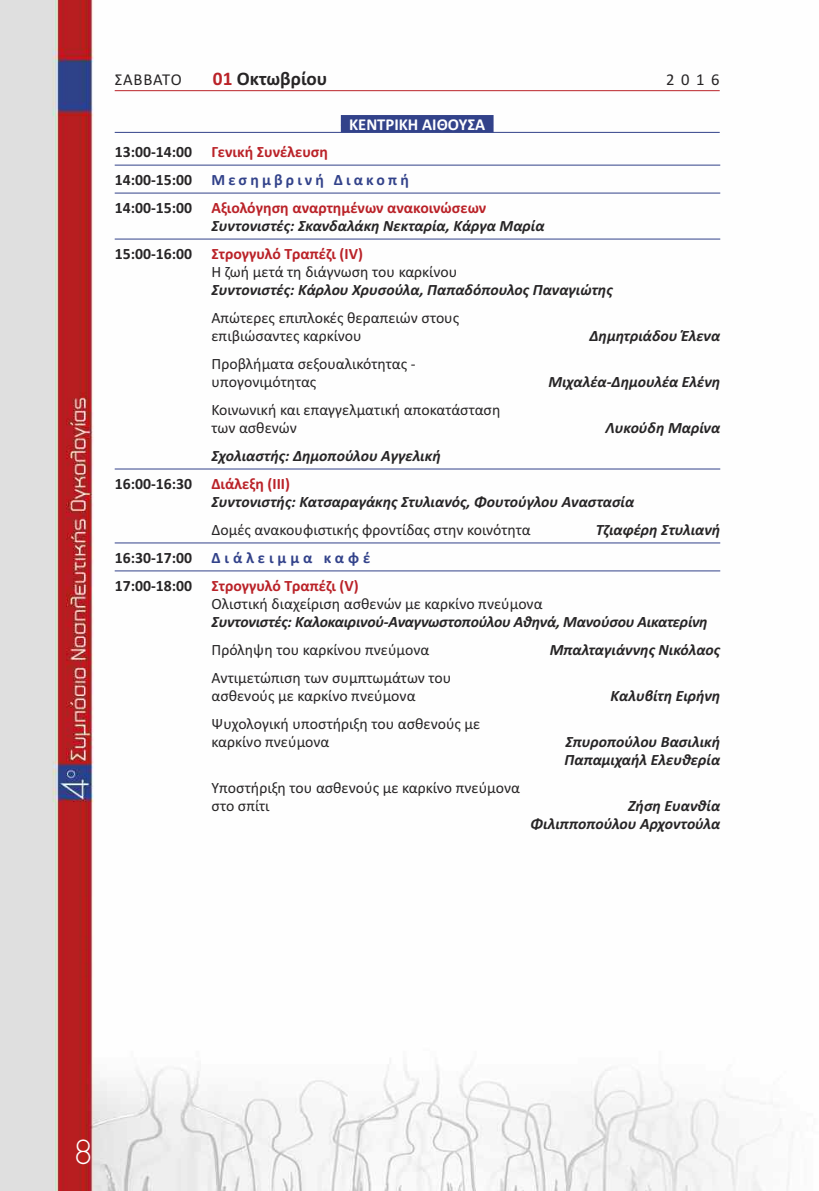
<style>
.page{position:relative;width:819px;height:1191px;background:#fff}
.page>*{position:absolute;margin:0;border:0;box-sizing:border-box;transform-origin:0 0}
.t1{font:100 35px "PF Din Text";color:#fff}
.t2{font:700 19.25px "Calibri";color:#272526}
.t3{font:700 16.62px "Calibri";color:#fff}
.t4{font:16.62px "Calibri";letter-spacing:.05em;color:#272526}
.t5{font:italic 700 15.75px/28px "Calibri";color:#272526}
.t6{font:15.75px/18px "Calibri";color:#272526}
.t7{font:700 15.75px/28px "Calibri";color:#ba2228}
.t8{font:700 15.75px/28px "Calibri";color:#272526}
.s1{color:#ba2228}
.s2{color:#32428a}
.s3{color:#272526}
.s4{font-style:normal}
.s5{font-style:normal;color:#ba2228}
</style>
<div class="page">
<img style="left:0;top:0;width:793px;height:1191px">
<hr style="left:115px;top:165px;width:605px;height:1px;background:#32428a">
<hr style="left:115px;top:193px;width:605px;height:1px;background:#32428a">
<hr style="left:115px;top:239px;width:605px;height:1px;background:#32428a">
<hr style="left:115px;top:468px;width:605px;height:1px;background:#32428a">
<hr style="left:115px;top:542px;width:605px;height:1px;background:#32428a">
<hr style="left:115px;top:570px;width:605px;height:1px;background:#32428a">
<hr style="left:115px;top:90px;width:604px;height:1px;background:#ba2228">
<div style="left:341px;top:115px;width:152px;height:17px;background:#32428a"></div>
<hr style="left:115px;top:132px;width:604px;height:1px;background:#32428a">
<p class="t4" style="left:115px;top:70px;width:69px">ΣΑΒΒΑΤΟ</p>
<p class="t2" style="left:213px;top:67px;width:116px"><span class="s1">01</span> Οκτωβρίου</p>
<p class="t4" style="left:666px;top:70px;width:55px">2016</p>
<p class="t3" style="left:341px;top:114px;width:154px"><span class="s2">&lt;</span>ΚΕΝΤΡΙΚΗ ΑΙΘΟΥΣΑ<span class="s2">&gt;</span></p>
<p class="t7" style="left:115px;top:138px;width:373px"><span class="s3">13:00-14:00</span> Γενική Συνέλευση<br><span class="s3">14:00-15:00</span> <span class="s2">Μεσημβρινή Διακοπή<br></span><span class="s3">14:00-15:00</span> Αξιολόγηση αναρτημένων ανακοινώσεων</p>
<p class="t5" style="left:115px;top:212px;width:431px;text-indent:97px">Συντονιστές: Σκανδαλάκη Νεκταρία, Κάργα Μαρία<br><span class="s4">15:00-16:00</span> <span class="s5">Στρογγυλό Τραπέζι (ΙV)</span></p>
<p class="t6" style="left:211px;top:263px;width:247px">Η ζωή μετά τη διάγνωση του καρκίνου</p>
<p class="t5" style="left:211px;top:276px;width:402px">Συντονιστές: Κάρλου Χρυσούλα, Παπαδόπουλος Παναγιώτης</p>
<p class="t6" style="left:211px;top:309px;width:249px">Απώτερες επιπλοκές θεραπειών στους επιβιώσαντες καρκίνου</p>
<p class="t5" style="left:589px;top:322px;width:132px">Δημητριάδου Έλενα</p>
<p class="t6" style="left:211px;top:355px;width:205px">Προβλήματα σεξουαλικότητας - υπογονιμότητας</p>
<p class="t6" style="left:211px;top:401px;width:290px">Κοινωνική και επαγγελματική αποκατάσταση των ασθενών</p>
<p class="t5" style="left:548px;top:368px;width:173px">Μιχαλέα-Δημουλέα Ελένη</p>
<p class="t5" style="left:605px;top:414px;width:116px">Λυκούδη Μαρίνα</p>
<p class="t5" style="left:115px;top:442px;width:327px;text-indent:97px">Σχολιαστής: Δημοπούλου Αγγελική<br><span class="s4">16:00-16:30</span> <span class="s5">Διάλεξη (ΙΙΙ)</span></p>
<p class="t5" style="left:211px;top:488px;width:424px">Συντονιστής: Κατσαραγάκης Στυλιανός, Φουτούγλου Αναστασία</p>
<p class="t6" style="left:211px;top:521px;width:321px">Δομές ανακουφιστικής φροντίδας στην κοινότητα</p>
<p class="t5" style="left:595px;top:516px;width:126px">Τζιαφέρη Στυλιανή</p>
<p class="t8" style="left:115px;top:543px;width:257px">16:30-17:00 <span class="s2">∆ιάλειµµα καφέ<br></span>17:00-18:00 <span class="s1">Στρογγυλό Τραπέζι (V)</span></p>
<p class="t6" style="left:211px;top:594px;width:332px">Ολιστική διαχείριση ασθενών με καρκίνο πνεύμονα</p>
<p class="t5" style="left:211px;top:607px;width:497px">Συντονιστές: Καλοκαιρινού-Αναγνωστοπούλου Αθηνά, Μανούσου Αικατερίνη</p>
<p class="t6" style="left:211px;top:640px;width:219px">Πρόληψη του καρκίνου πνεύμονα</p>
<p class="t5" style="left:549px;top:635px;width:172px">Μπαλταγιάννης Νικόλαος</p>
<p class="t6" style="left:211px;top:668px;width:241px">Αντιμετώπιση των συμπτωμάτων του ασθενούς με καρκίνο πνεύμονα</p>
<p class="t5" style="left:610px;top:681px;width:111px">Καλυβίτη Ειρήνη</p>
<p class="t6" style="left:211px;top:714px;width:270px">Ψυχολογική υποστήριξη του ασθενούς με καρκίνο πνεύμονα</p>
<p class="t6" style="left:211px;top:778px;width:310px">Υποστήριξη του ασθενούς με καρκίνο πνεύμονα στο σπίτι</p>
<p class="t5" style="left:564px;top:732px;width:157px;line-height:18px">Σπυροπούλου Βασιλική<br>Παπαμιχαήλ Ελευθερία</p>
<p class="t5" style="left:530px;top:796px;width:191px;line-height:18px;text-align:right">Ζήση Ευανθία<br>Φιλιπποπούλου Αρχοντούλα</p>
<h1 class="t1" style="left:75px;top:1131px;width:17px">8</h1>
</div>
